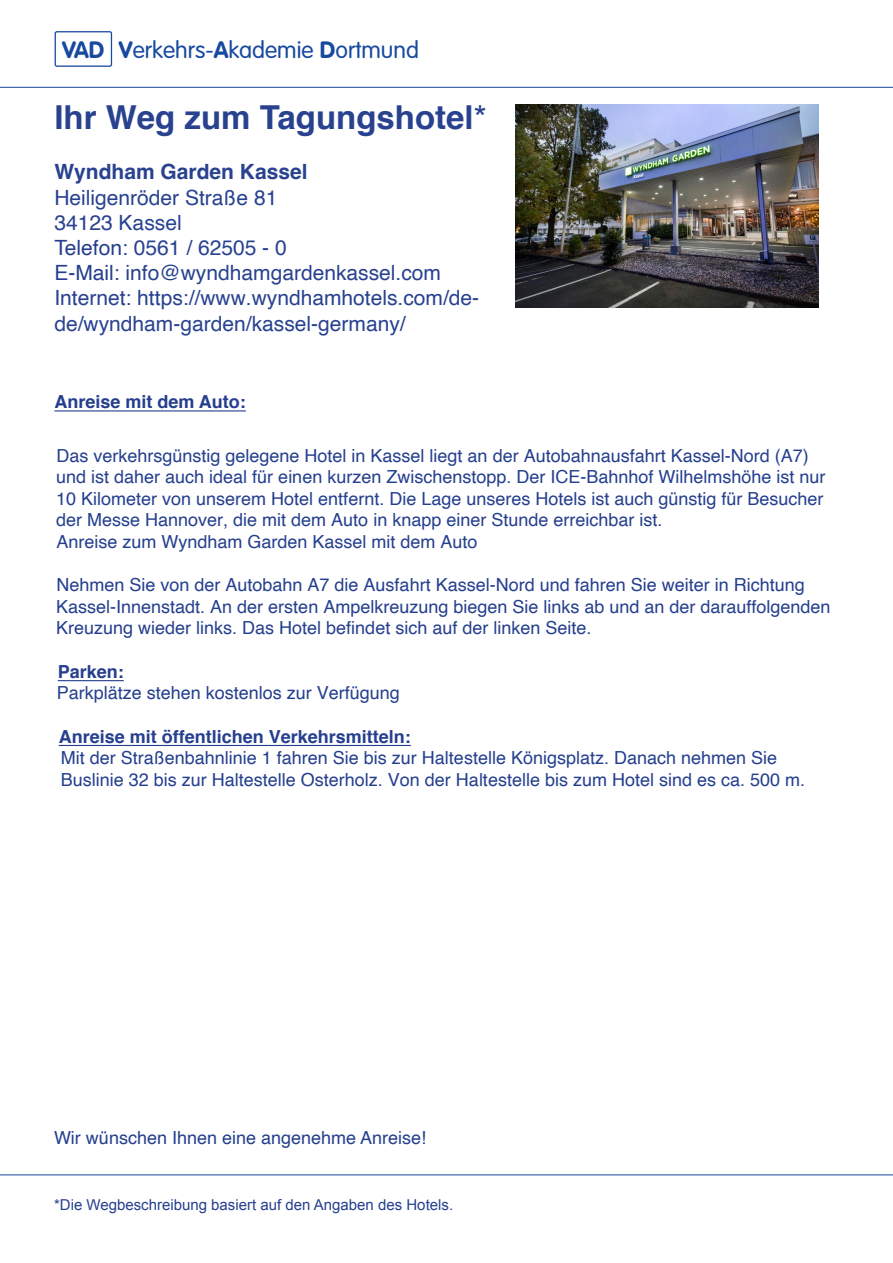
<style>
.page{position:relative;width:893px;height:1263px;background:#fff}
.page>*{position:absolute;margin:0;border:0;box-sizing:border-box;transform-origin:0 0}
.t1{font:700 33px "Helvetica";color:#294290}
.t2{font:300 23.4px "VAG Rounded";color:#18499f}
.t3{font:21px/25.2px "Helvetica";color:#294290}
.t4{font:18px/21.6px "Helvetica";color:#253f8e}
.t5{font:700 18px "Helvetica";color:#253f8e}
.t6{font:15px "Arial";color:#253f8e}
.s1{font-weight:700}
.s2{font-family:"Arial";font-weight:400;color:#253f8e}
.s3{color:#253f8e}
</style>
<div class="page">
<hr style="left:0;top:87px;width:893px;height:1px;background:#18469d">
<div style="left:55px;top:31px;width:57px;height:36px;border:1px solid #18499f;border-radius:2px"></div>
<hr style="left:0;top:1174px;width:893px;height:1px;background:#18469d">
<img style="left:516px;top:105px;width:303px;height:202px">
<hr style="left:58px;top:680px;width:66px;height:1px;background:#253f8e">
<hr style="left:59px;top:745px;width:352px;height:1px;background:#253f8e">
<hr style="left:54px;top:410px;width:192px;height:1px;background:#253f8e">
<p class="t2" style="left:62px;top:36px;width:358px"><span class="s1">VAD V</span>erkehrs-<span class="s1">A</span>kademie <span class="s1">D</span>ortmund</p>
<p class="t1" style="left:54px;top:91px;width:434px">Ihr Weg zum Tagungshotel<span class="s2">*</span></p>
<p class="t3" style="left:54px;top:160px;width:426px"><span class="s1">Wyndham Garden Kassel<br></span>Heiligenröder Straße 81<br>34123 Kassel<br><span class="s3">Telefon:</span> 0561 / 62505 - 0<br><span class="s3">E-Mail:</span> info@wyndhamgardenkassel.com<br>Internet: https://www.wyndhamhotels.com/de&shy;de/wyndham-garden/kassel-germany/</p>
<p class="t5" style="left:54px;top:387px;width:193px">Anreise mit dem Auto:</p>
<p class="t4" style="left:56px;top:445px;width:771px">Das verkehrsgünstig gelegene Hotel in Kassel liegt an der Autobahnausfahrt Kassel-Nord (A7) und ist daher auch ideal für einen kurzen Zwischenstopp. Der ICE-Bahnhof Wilhelmshöhe ist nur 10 Kilometer von unserem Hotel entfernt. Die Lage unseres Hotels ist auch günstig für Besucher der Messe Hannover, die mit dem Auto in knapp einer Stunde erreichbar ist.<br>Anreise zum Wyndham Garden Kassel mit dem Auto</p>
<p class="t4" style="left:56px;top:575px;width:776px">Nehmen Sie von der Autobahn A7 die Ausfahrt Kassel-Nord und fahren Sie weiter in Richtung<br>Kassel-Innenstadt. An der ersten Ampelkreuzung biegen Sie links ab und an der darauffolgenden<br>Kreuzung wieder links. Das Hotel befindet sich auf der linken Seite.</p>
<p class="t4" style="left:57px;top:661px;width:345px"><span class="s1">Parken:<br></span>Parkplätze stehen kostenlos zur Verfügung</p>
<p class="t4" style="left:59px;top:726px;width:748px"><span class="s1">Anreise mit öffentlichen Verkehrsmitteln:<br></span>Mit der Straßenbahnlinie 1 fahren Sie bis zur Haltestelle Königsplatz. Danach nehmen Sie<br>Buslinie 32 bis zur Haltestelle Osterholz. Von der Haltestelle bis zum Hotel sind es ca. 500 m.</p>
<p class="t4" style="left:54px;top:1127px;width:374px">Wir wünschen Ihnen eine angenehme Anreise!</p>
<p class="t6" style="left:54px;top:1195px;width:401px">*Die Wegbeschreibung basiert auf den Angaben des Hotels.</p>
</div>
